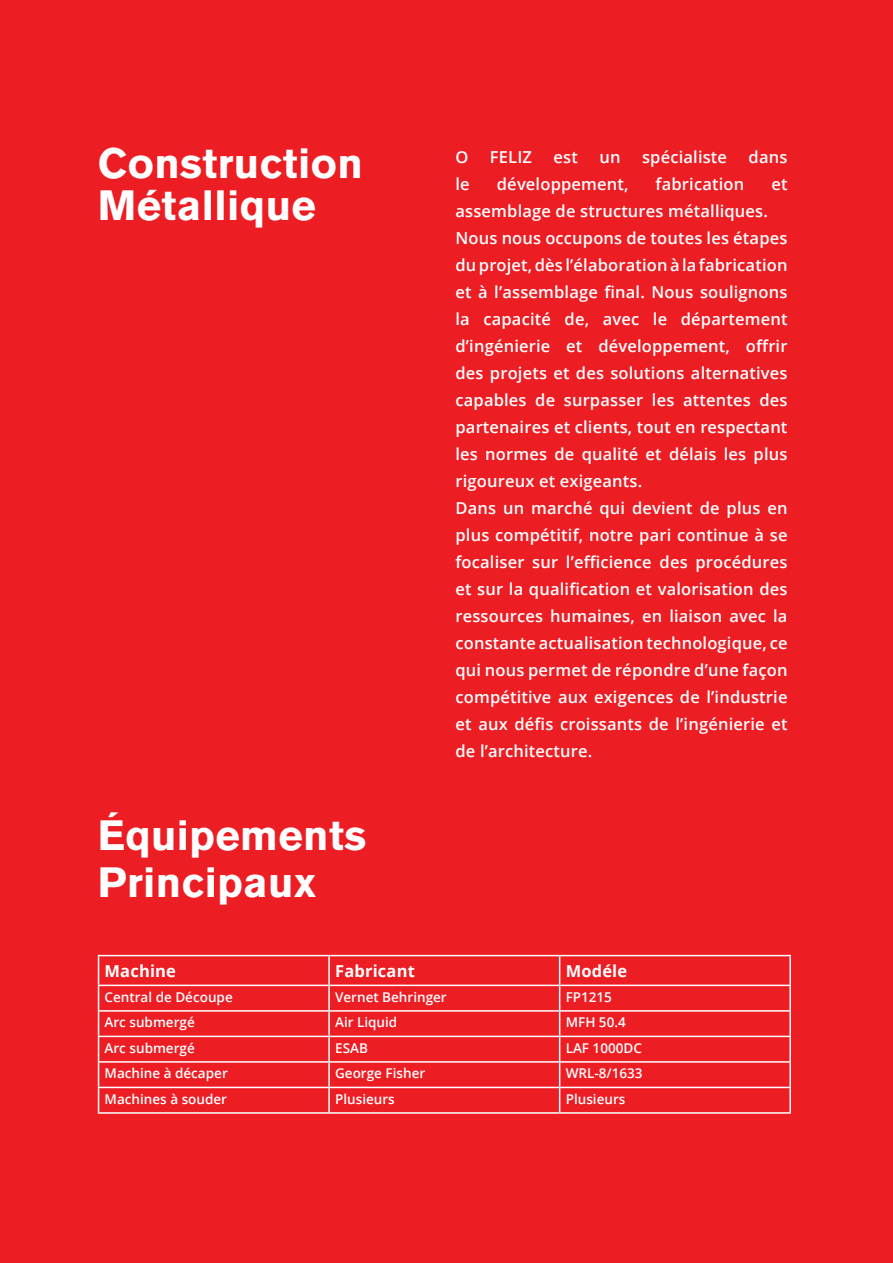
<style>
.page{position:relative;width:893px;height:1263px;background:#ed1d24}
.page>*{position:absolute;margin:0;border:0;box-sizing:border-box;transform-origin:0 0}
.t1{font:700 42px/42px "Akzidenz Grotesk BQ";letter-spacing:.01em;color:#fff}
.t2{font:600 16.5px/27px "Open Sans";letter-spacing:.01em;color:#fff}
.t3{font:700 16.5px "Open Sans";letter-spacing:.01em;color:#fff}
.t4{font:600 13.5px "Open Sans";color:#fff}
</style>
<div class="page">
<hr style="left:98px;top:955px;width:231px;height:1px;background:#fff">
<hr style="left:329px;top:955px;width:231px;height:1px;background:#fff">
<hr style="left:328px;top:956px;width:2px;height:29px;background:#fff">
<hr style="left:560px;top:955px;width:231px;height:1px;background:#fff">
<hr style="left:789px;top:956px;width:2px;height:29px;background:#fff">
<hr style="left:98px;top:985px;width:231px;height:1px;background:#fff">
<hr style="left:329px;top:985px;width:231px;height:1px;background:#fff">
<hr style="left:328px;top:986px;width:2px;height:24px;background:#fff">
<hr style="left:560px;top:985px;width:231px;height:1px;background:#fff">
<hr style="left:789px;top:986px;width:2px;height:24px;background:#fff">
<hr style="left:98px;top:1010px;width:231px;height:2px;background:#fff">
<hr style="left:329px;top:1010px;width:231px;height:2px;background:#fff">
<hr style="left:328px;top:1012px;width:2px;height:24px;background:#fff">
<hr style="left:560px;top:1010px;width:231px;height:2px;background:#fff">
<hr style="left:789px;top:1012px;width:2px;height:24px;background:#fff">
<hr style="left:98px;top:1036px;width:231px;height:1px;background:#fff">
<hr style="left:329px;top:1036px;width:231px;height:1px;background:#fff">
<hr style="left:328px;top:1037px;width:2px;height:24px;background:#fff">
<hr style="left:560px;top:1036px;width:231px;height:1px;background:#fff">
<hr style="left:789px;top:1037px;width:2px;height:24px;background:#fff">
<hr style="left:98px;top:1061px;width:231px;height:2px;background:#fff">
<hr style="left:329px;top:1061px;width:231px;height:2px;background:#fff">
<hr style="left:328px;top:1063px;width:2px;height:24px;background:#fff">
<hr style="left:560px;top:1061px;width:231px;height:2px;background:#fff">
<hr style="left:789px;top:1063px;width:2px;height:24px;background:#fff">
<hr style="left:98px;top:1087px;width:231px;height:1px;background:#fff">
<svg style="left:98px;top:956px;width:1px;height:156px"></svg>
<hr style="left:329px;top:1087px;width:231px;height:1px;background:#fff">
<hr style="left:328px;top:1088px;width:2px;height:24px;background:#fff">
<hr style="left:560px;top:1087px;width:231px;height:1px;background:#fff">
<svg style="left:559px;top:956px;width:1px;height:156px"></svg>
<hr style="left:789px;top:1088px;width:2px;height:24px;background:#fff">
<hr style="left:98px;top:1112px;width:231px;height:2px;background:#fff">
<hr style="left:329px;top:1112px;width:231px;height:2px;background:#fff">
<hr style="left:560px;top:1112px;width:231px;height:2px;background:#fff">
<h1 class="t1" style="left:98px;top:143px;width:266px">Construction<br>Métallique</h1>
<p class="t2" style="left:455px;top:144px;width:14px">O</p>
<p class="t2" style="left:490px;top:144px;width:44px">FELIZ</p>
<p class="t2" style="left:554px;top:144px;width:26px">est</p>
<p class="t2" style="left:599px;top:144px;width:23px">un</p>
<p class="t2" style="left:642px;top:144px;width:87px">spécialiste</p>
<p class="t2" style="left:749px;top:144px;width:40px">dans</p>
<p class="t2" style="left:455px;top:171px;width:16px">le</p>
<p class="t2" style="left:497px;top:171px;width:133px">développement,</p>
<p class="t2" style="left:656px;top:171px;width:90px">fabrication</p>
<p class="t2" style="left:771px;top:171px;width:18px">et</p>
<p class="t2" style="left:455px;top:198px;width:334px">assemblage de structures métalliques.<br>Nous nous occupons de toutes les étapes du projet, dès l’élaboration à la fabrication et à l’assemblage final. Nous soulignons la capacité de, avec le département d’ingénierie et développement, offrir des projets et des solutions alternatives capables de surpasser les attentes des partenaires et clients, tout en respectant les normes de qualité et délais les plus rigoureux et exigeants.<br>Dans un marché qui devient de plus en plus compétitif, notre pari continue à se focaliser sur l’efficience des procédures et sur la qualification et valorisation des ressources humaines, en liaison avec la constante actualisation technologique, ce qui nous permet de répondre d’une façon compétitive aux exigences de l’industrie et aux défis croissants de l’ingénierie et de l’architecture.</p>
<h1 class="t1" style="left:98px;top:812px;width:270px;line-height:46.5px">Équipements<br>Principaux</h1>
<p class="t3" style="left:105px;top:959px;width:73px">Machine</p>
<p class="t3" style="left:335px;top:959px;width:81px">Fabricant</p>
<p class="t3" style="left:566px;top:959px;width:63px">Modéle</p>
<p class="t4" style="left:105px;top:987px;width:130px">Central de Découpe</p>
<p class="t4" style="left:335px;top:987px;width:113px">Vernet Behringer</p>
<p class="t4" style="left:566px;top:987px;width:48px">FP1215</p>
<p class="t4" style="left:105px;top:1013px;width:92px">Arc submergé</p>
<p class="t4" style="left:335px;top:1013px;width:64px">Air Liquid</p>
<p class="t4" style="left:566px;top:1013px;width:62px">MFH 50.4</p>
<p class="t4" style="left:105px;top:1038px;width:92px">Arc submergé</p>
<p class="t4" style="left:335px;top:1038px;width:34px">ESAB</p>
<p class="t4" style="left:566px;top:1038px;width:78px">LAF 1000DC</p>
<p class="t4" style="left:105px;top:1064px;width:125px">Machine à décaper</p>
<p class="t4" style="left:335px;top:1064px;width:92px">George Fisher</p>
<p class="t4" style="left:566px;top:1064px;width:78px">WRL-8/1633</p>
<p class="t4" style="left:105px;top:1089px;width:124px">Machines à souder</p>
<p class="t4" style="left:335px;top:1089px;width:61px">Plusieurs</p>
<p class="t4" style="left:566px;top:1089px;width:61px">Plusieurs</p>
</div>
